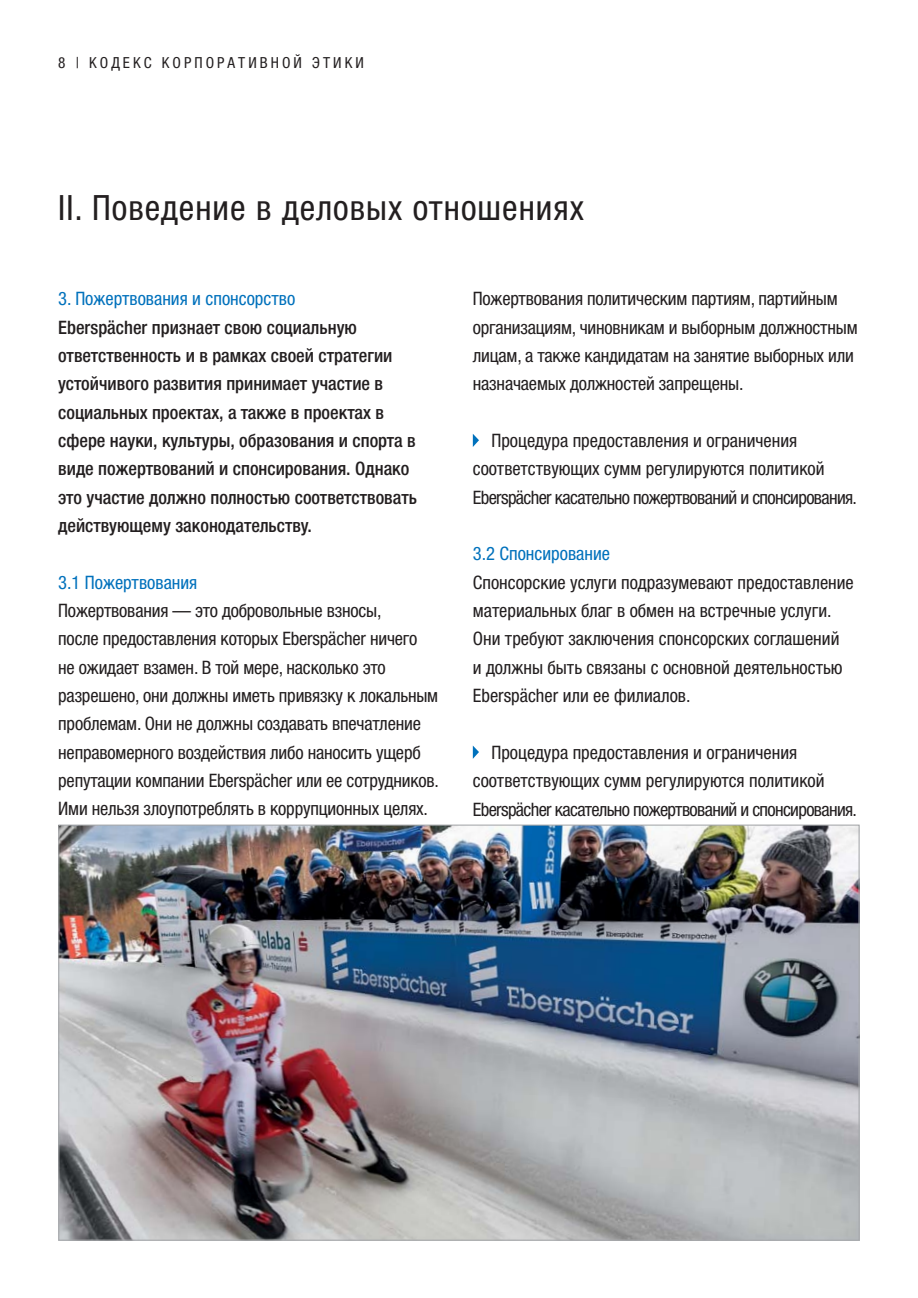
<style>
.page{position:relative;width:918px;height:1298px;background:#fff}
.page>*{position:absolute;margin:0;border:0;box-sizing:border-box;transform-origin:0 0}
.t1{font:condensed 34.8px "Helvetica Neue LTW1 G";letter-spacing:.03em;color:#231f20}
.t2{font:condensed 18.6px/28.4px "Helvetica Neue LTW1 G";letter-spacing:-.01em;color:#231f20}
.t3{font:500 condensed 18.6px/28.4px "Helvetica Neue LTW1 G";color:#231f20}
.t4{font:condensed 18.6px "Helvetica Neue LTW1 G";color:#0071bc}
.t5{font:condensed 15.2px "Helvetica Neue LTW1 G";letter-spacing:.2em;color:#231f20}
</style>
<div class="page">
<svg style="left:473px;top:434px;width:6px;height:13px"></svg>
<svg style="left:473px;top:746px;width:6px;height:13px"></svg>
<img style="left:60px;top:827px;width:798px;height:412px">
<p class="t5" style="left:58px;top:53px;width:307px">8 | КОДЕКС КОРПОРАТИВНОЙ ЭТИКИ</p>
<h1 class="t1" style="left:58px;top:188px;width:527px">II. Поведение в деловых отношениях</h1>
<p class="t4" style="left:58px;top:288px;width:239px">3. Пожертвования и спонсорство</p>
<p class="t3" style="left:58px;top:313px;width:360px">Eberspächer признает свою социальную ответственность и в рамках своей стратегии устойчивого развития принимает участие в социальных проектах, а также в проектах в сфере науки, культуры, образования и спорта в виде пожертвований и спонсирования. Однако это участие должно полностью соответствовать действующему законодательству.</p>
<p class="t4" style="left:58px;top:571px;width:141px">3.1 Пожертвования</p>
<p class="t2" style="left:58px;top:596px;width:382px">Пожертвования — это добровольные взносы,<br>после предоставления которых Eberspächer ничего<br>не ожидает взамен. В той мере, насколько это разрешено, они должны иметь привязку к локальным проблемам. Они не должны создавать впечатление неправомерного воздействия либо наносить ущерб репутации компании Eberspächer или ее сотрудников.<br>Ими нельзя злоупотреблять в коррупционных целях.</p>
<p class="t2" style="left:473px;top:285px;width:386px">Пожертвования политическим партиям, партийным организациям, чиновникам и выборным должностным лицам, а также кандидатам на занятие выборных или назначаемых должностей запрещены.</p>
<p class="t2" style="left:473px;top:426px;width:386px;text-indent:19px">Процедура предоставления и ограничения соответствующих сумм регулируются политикой<br>Eberspächer касательно пожертвований и спонсирования.</p>
<p class="t4" style="left:473px;top:543px;width:139px">3.2 Спонсирование</p>
<p class="t2" style="left:473px;top:568px;width:382px">Спонсорские услуги подразумевают предоставление материальных благ в обмен на встречные услуги.<br>Они требуют заключения спонсорских соглашений<br>и должны быть связаны с основной деятельностью Eberspächer или ее филиалов.</p>
<p class="t2" style="left:473px;top:738px;width:386px;text-indent:19px">Процедура предоставления и ограничения соответствующих сумм регулируются политикой<br>Eberspächer касательно пожертвований и спонсирования.</p>
</div>
